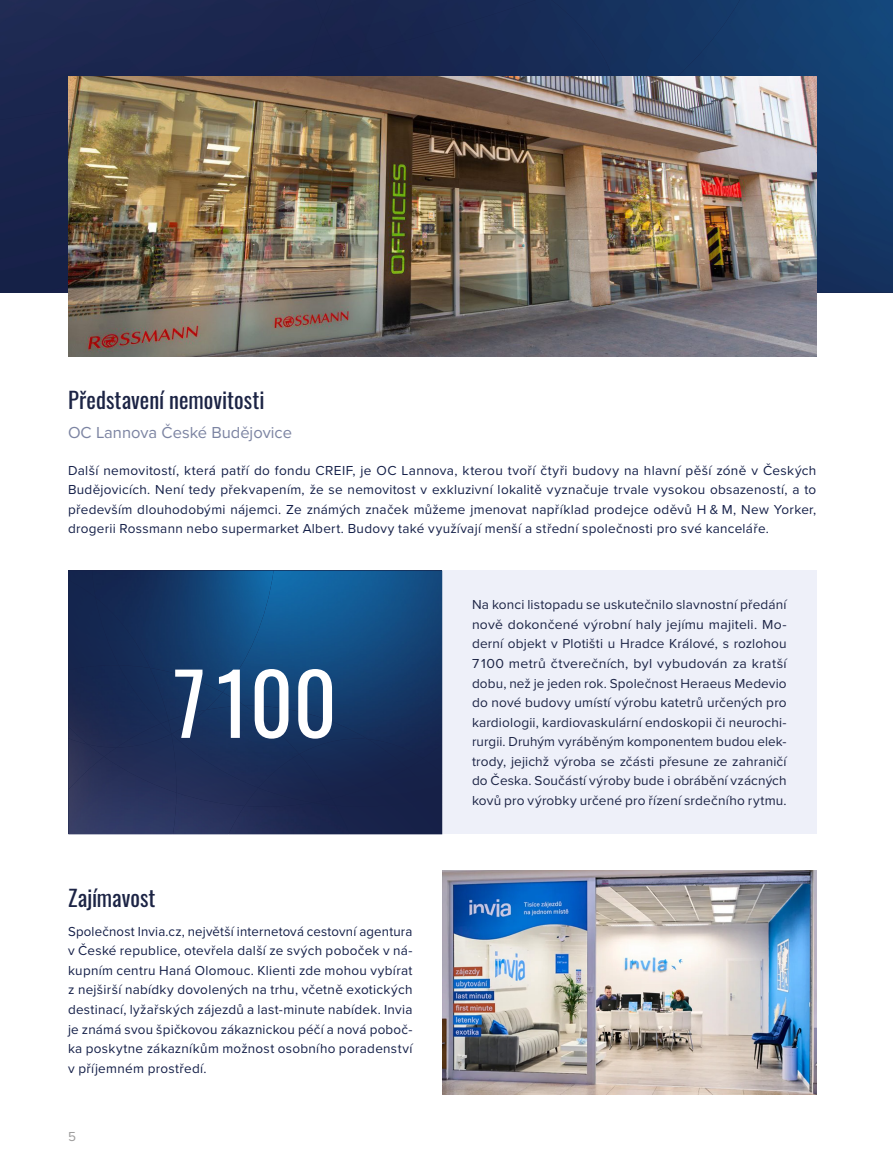
<style>
.page{position:relative;width:893px;height:1170px;background:#fff}
.page>*{position:absolute;margin:0;border:0;box-sizing:border-box;transform-origin:0 0}
.t1{font:84.3px "Oswald";color:#fff}
.t2{font:22.5px "Oswald";color:#1c2445}
.t3{font:16.5px "Proxima Nova";color:#7c84a2}
.t4{font:13.5px/19.5px "Proxima Nova";letter-spacing:.02em;color:#141f48;text-align:justify}
.t5{font:13.5px/19.5px "Proxima Nova";letter-spacing:.01em;color:#1c2445;text-align:justify}
.t6{font:13.5px "Proxima Nova";color:#9d9c9c}
</style>
<div class="page">
<img style="left:740px;top:0;width:153px;height:292px">
<div style="left:0;top:120px;width:68px;height:172px;background:#18234b"></div>
<div style="left:0;top:0;width:315px;height:120px;background:#1c274f"></div>
<img style="left:315px;top:0;width:8px;height:21px">
<img style="left:310px;top:21px;width:31px;height:44px">
<div style="left:617px;top:0;width:123px;height:77px;background:#153563"></div>
<img style="left:341px;top:0;width:276px;height:77px">
<div style="left:323px;top:0;width:213px;height:58px;background:#18274f"></div>
<div style="left:442px;top:570px;width:374px;height:264px;background:#eef0f9"></div>
<img style="left:68px;top:747px;width:20px;height:9px">
<img style="left:88px;top:747px;width:16px;height:9px">
<img style="left:423px;top:758px;width:19px;height:38px">
<img style="left:245px;top:570px;width:197px;height:188px">
<img style="left:222px;top:692px;width:23px;height:13px">
<img style="left:407px;top:739px;width:16px;height:29px">
<div style="left:176px;top:805px;width:53px;height:29px;background:#2a345f"></div>
<img style="left:68px;top:756px;width:108px;height:78px">
<div style="left:350px;top:796px;width:92px;height:38px;background:#172149"></div>
<img style="left:229px;top:805px;width:121px;height:29px">
<img style="left:171px;top:787px;width:74px;height:18px">
<div style="left:104px;top:747px;width:72px;height:45px;background:#242e58"></div>
<img style="left:245px;top:787px;width:68px;height:19px">
<div style="left:332px;top:768px;width:103px;height:38px;background:#162148"></div>
<img style="left:313px;top:798px;width:23px;height:7px">
<img style="left:299px;top:705px;width:69px;height:33px">
<img style="left:171px;top:705px;width:128px;height:82px">
<img style="left:299px;top:738px;width:108px;height:60px">
<div style="left:258px;top:754px;width:74px;height:48px;background:#192952"></div>
<img style="left:68px;top:570px;width:24px;height:10px">
<div style="left:68px;top:580px;width:24px;height:85px;background:#14254e"></div>
<img style="left:68px;top:665px;width:51px;height:82px">
<img style="left:92px;top:570px;width:182px;height:122px">
<div style="left:95px;top:597px;width:55px;height:71px;background:#142a54"></div>
<img style="left:168px;top:668px;width:54px;height:52px">
<div style="left:119px;top:665px;width:49px;height:58px;background:#162c57"></div>
<img style="left:117px;top:723px;width:54px;height:24px">
<img style="left:168px;top:710px;width:38px;height:23px">
<svg style="left:161px;top:720px;width:11px;height:14px"></svg>
<img style="left:68px;top:77px;width:748px;height:279px">
<img style="left:442px;top:870px;width:374px;height:223px">
<h2 class="t2" style="left:68px;top:379px;width:198px">Představení nemovitosti</h2>
<p class="t3" style="left:68px;top:420px;width:225px">OC Lannova České Budějovice</p>
<p class="t4" style="left:68px;top:460px;width:750px">Další nemovitostí, která patří do fondu CREIF, je OC Lannova, kterou tvoří čtyři budovy na hlavní pěší zóně v Českých Budějovicích. Není tedy překvapením, že se nemovitost v exkluzivní lokalitě vyznačuje trvale vysokou obsazeností, a to především dlouhodobými nájemci. Ze známých značek můžeme jmenovat například prodejce oděvů H &amp; M, New Yorker, drogerii Rossmann nebo supermarket Albert. Budovy také využívají menší a střední společnosti pro své kanceláře.</p>
<h1 class="t1" style="left:173px;top:628px;width:165px">7100</h1>
<h2 class="t2" style="left:68px;top:877px;width:89px">Zajímavost</h2>
<p class="t4" style="left:68px;top:921px;width:346px">Společnost Invia.cz, největší internetová cestovní agentura v České republice, otevřela další ze svých poboček v ná&shy;kupním centru Haná Olomouc. Klienti zde mohou vybírat z nejširší nabídky dovolených na trhu, včetně exotických destinací, lyžařských zájezdů a last-minute nabídek. Invia je známá svou špičkovou zákaznickou péčí a nová poboč&shy;ka poskytne zákazníkům možnost osobního poradenství v příjemném prostředí.</p>
<p class="t6" style="left:68px;top:1125px;width:9px">5</p>
<p class="t5" style="left:472px;top:594px;width:316px">Na konci listopadu se uskutečnilo slavnostní předání nově dokončené výrobní haly jejímu majiteli. Mo&shy;derní objekt v Plotišti u Hradce Králové, s rozlohou 7 100 metrů čtverečních, byl vybudován za kratší dobu, než je jeden rok. Společnost Heraeus Medevio do nové budovy umístí výrobu katetrů určených pro kardiologii, kardiovaskulární endoskopii či neurochi&shy;rurgii. Druhým vyráběným komponentem budou elek&shy;trody, jejichž výroba se zčásti přesune ze zahraničí do Česka. Součástí výroby bude i obrábění vzácných kovů pro výrobky určené pro řízení srdečního rytmu.</p>
</div>
